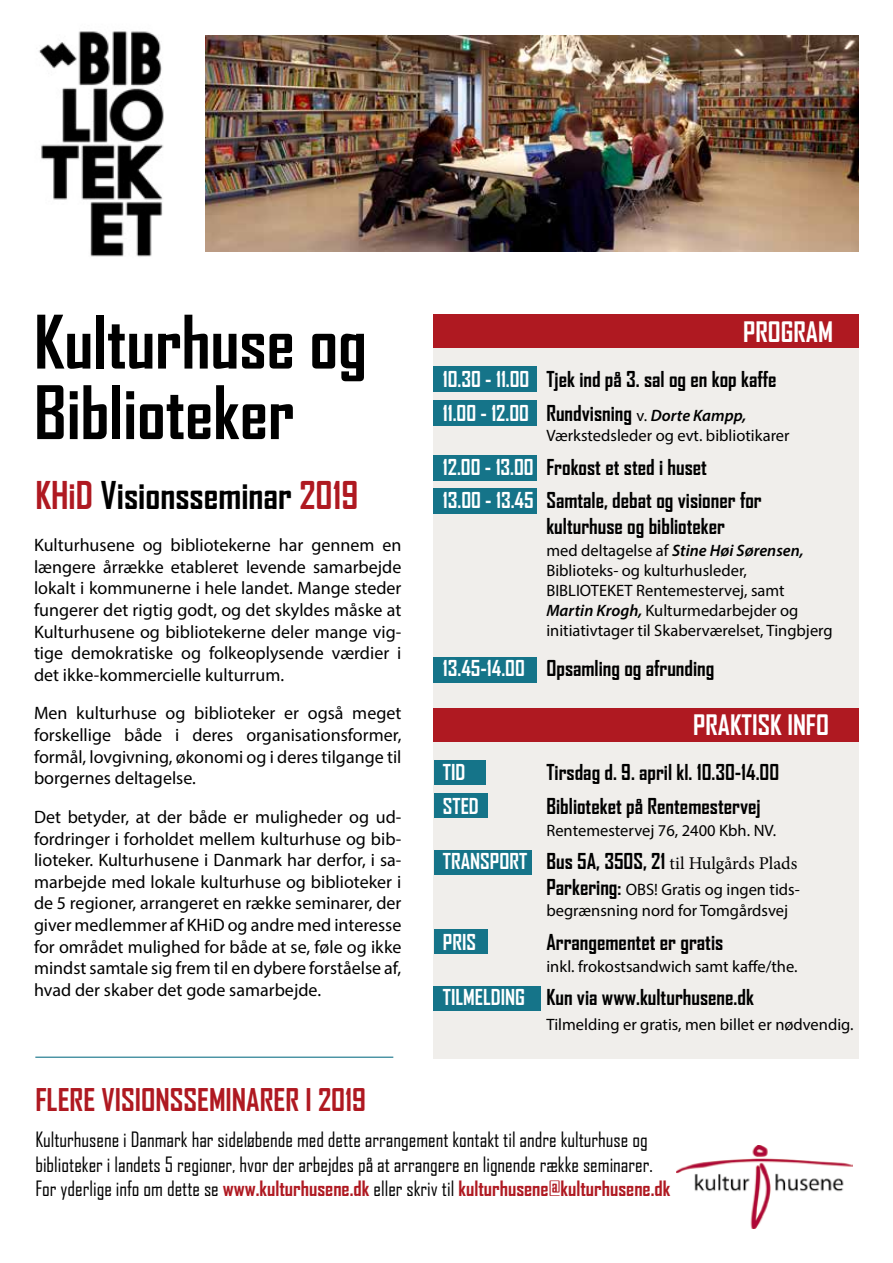
<style>
.page{position:relative;width:893px;height:1263px;background:#fff}
.page>*{position:absolute;margin:0;border:0;box-sizing:border-box;transform-origin:0 0}
.t1{font:700 70.5px/70.5px "Agency FB";color:#000}
.t2{font:700 36.75px "Agency FB";color:#000}
.t3{font:700 30px "Agency FB";color:#af1921}
.t4{font:700 27px "Agency FB";color:#fff}
.t5{font:700 21px/33.8px "Agency FB";color:#000}
.t6{font:700 21px "Agency FB";color:#fff}
.t7{font:20.25px/24.3px "Agency FB";color:#000}
.t8{font:18px/21.6px "Myriad Pro";color:#000;text-align:justify}
.t9{font:18px "Minion Pro";color:#000}
.t10{font:16.5px/19.8px "Myriad Pro";color:#000}
.s1{color:#af1921}
.s2{color:#fff}
.s3{font-family:"Myriad Pro";font-weight:400;font-size:16.5px}
.s4{font-family:"Myriad Pro";font-weight:600;font-style:italic;font-size:16.5px}
.s5{font-weight:600;font-style:italic}
.s6{font-family:"Agency FB";font-weight:700;font-size:21px;color:#fff}
.s7{font-family:"Agency FB";font-weight:700;font-size:21px}
.s8{font-weight:700;color:#af1921}
</style>
<div class="page">
<div style="left:433px;top:314px;width:426px;height:745px;background:#f0eeeb"></div>
<img style="left:39px;top:31px;width:125px;height:226px">
<img style="left:676px;top:1145px;width:177px;height:84px">
<div style="left:433px;top:367px;width:103px;height:25px;background:#157489"></div>
<div style="left:433px;top:400px;width:103px;height:25px;background:#157489"></div>
<div style="left:433px;top:456px;width:103px;height:25px;background:#157489"></div>
<div style="left:433px;top:488px;width:103px;height:25px;background:#157489"></div>
<div style="left:433px;top:657px;width:103px;height:25px;background:#157489"></div>
<div style="left:433px;top:314px;width:426px;height:34px;background:#af1921"></div>
<div style="left:433px;top:708px;width:426px;height:33px;background:#af1921"></div>
<div style="left:434px;top:761px;width:52px;height:24px;background:#157489"></div>
<div style="left:434px;top:793px;width:54px;height:24px;background:#157489"></div>
<div style="left:434px;top:930px;width:54px;height:24px;background:#157489"></div>
<div style="left:434px;top:850px;width:97px;height:24px;background:#157489"></div>
<div style="left:433px;top:986px;width:107px;height:24px;background:#157489"></div>
<hr style="left:35px;top:1057px;width:358px;height:1px;background:#157489">
<img style="left:206px;top:35px;width:653px;height:217px">
<h1 class="t1" style="left:34px;top:305px;width:334px">Kulturhuse og<br>Biblioteker</h1>
<h2 class="t2" style="left:35px;top:472px;width:324px"><span class="s1">KHiD</span> Visionsseminar <span class="s1">2019</span></h2>
<p class="t8" style="left:34px;top:534px;width:369px">Kulturhusene og bibliotekerne har gennem en længere årrække etableret levende samarbejde lokalt i kommunerne i hele landet. Mange steder fungerer det rigtig godt, og det skyldes måske at Kulturhusene og bibliotekerne deler mange vig&shy;tige demokratiske og folkeoplysende værdier i det ikke-kommercielle kulturrum.</p>
<p class="t8" style="left:34px;top:702px;width:369px">Men kulturhuse og biblioteker er også meget forskellige både i deres organisationsformer, formål, lovgivning, økonomi og i deres tilgange til borgernes deltagelse.</p>
<p class="t8" style="left:34px;top:806px;width:369px">Det betyder, at der både er muligheder og ud&shy;fordringer i forholdet mellem kulturhuse og bib&shy;lioteker. Kulturhusene i Danmark har derfor, i sa&shy;marbejde med lokale kulturhuse og biblioteker i de 5 regioner, arrangeret en række seminarer, der giver medlemmer af KHiD og andre med interesse for området mulighed for både at se, føle og ikke mindst samtale sig frem til en dybere forståelse af, hvad der skaber det gode samarbejde.</p>
<h3 class="t4" style="left:743px;top:315px;width:91px">PROGRAM</h3>
<p class="t5" style="left:443px;top:362px;width:335px"><span class="s2">10.30 - 11.00</span> Tjek ind på 3. sal og en kop kaffe<br><span class="s2">11.00 - 12.00</span> Rundvisning <span class="s3">v.</span> <span class="s4">Dorte Kampp,</span></p>
<p class="t10" style="left:546px;top:425px;width:245px">Værkstedsleder og evt. bibliotikarer</p>
<p class="t5" style="left:443px;top:449px;width:320px"><span class="s2">12.00 - 13.00</span> Frokost et sted i huset<br><span class="s2">13.00 - 13.45</span> Samtale, debat og visioner for</p>
<p class="t5" style="left:546px;top:508px;width:180px">kulturhuse og biblioteker</p>
<p class="t10" style="left:546px;top:541px;width:288px">med deltagelse af <span class="s5">Stine Høi Sørensen, </span>Biblioteks- og kulturhusleder, BIBLIOTEKET Rentemestervej, samt <span class="s5">Martin Krogh,</span> Kulturmedarbejder og initiativtager til Skaberværelset, Tingbjerg</p>
<p class="t5" style="left:443px;top:651px;width:273px"><span class="s2">13.45-14.00</span> Opsamling og afrunding</p>
<h3 class="t4" style="left:693px;top:708px;width:137px">PRAKTISK INFO</h3>
<p class="t6" style="left:443px;top:759px;width:24px">TID</p>
<p class="t5" style="left:546px;top:755px;width:234px">Tirsdag d. 9. april kl. 10.30-14.00</p>
<p class="t6" style="left:443px;top:793px;width:37px">STED</p>
<p class="t5" style="left:546px;top:789px;width:216px">Biblioteket på Rentemestervej</p>
<p class="t10" style="left:546px;top:820px;width:231px">Rentemestervej 76, 2400 Kbh. NV.</p>
<p class="t9" style="left:443px;top:852px;width:356px"><span class="s6">TRANSPORT</span> <span class="s7">Bus 5A, 350S, 21</span> til Hulgårds Plads</p>
<p class="t10" style="left:546px;top:878px;width:255px;line-height:21.6px"><span class="s7">Parkering:</span> OBS! Gratis og ingen tids&shy;begrænsning nord for Tomgårdsvej</p>
<p class="t6" style="left:443px;top:929px;width:35px">PRIS</p>
<p class="t5" style="left:546px;top:925px;width:178px">Arrangementet er gratis</p>
<p class="t10" style="left:546px;top:956px;width:253px">inkl. frokostsandwich samt kaffe/the.</p>
<p class="t5" style="left:443px;top:980px;width:312px"><span class="s2">TILMELDING</span> Kun via www.kulturhusene.dk</p>
<p class="t10" style="left:546px;top:1015px;width:309px">Tilmelding er gratis, men billet er nødvendig.</p>
<h3 class="t3" style="left:35px;top:1081px;width:332px">FLERE VISIONSSEMINARER I 2019</h3>
<p class="t7" style="left:35px;top:1127px;width:636px">Kulturhusene i Danmark har sideløbende med dette arrangement kontakt til andre kulturhuse og biblioteker i landets 5 regioner, hvor der arbejdes på at arrangere en lignende række seminarer.<br>For yderlige info om dette se <span class="s8">www.kulturhusene.dk</span> eller skriv til <span class="s8">kulturhusene@kulturhusene.dk</span></p>
</div>
